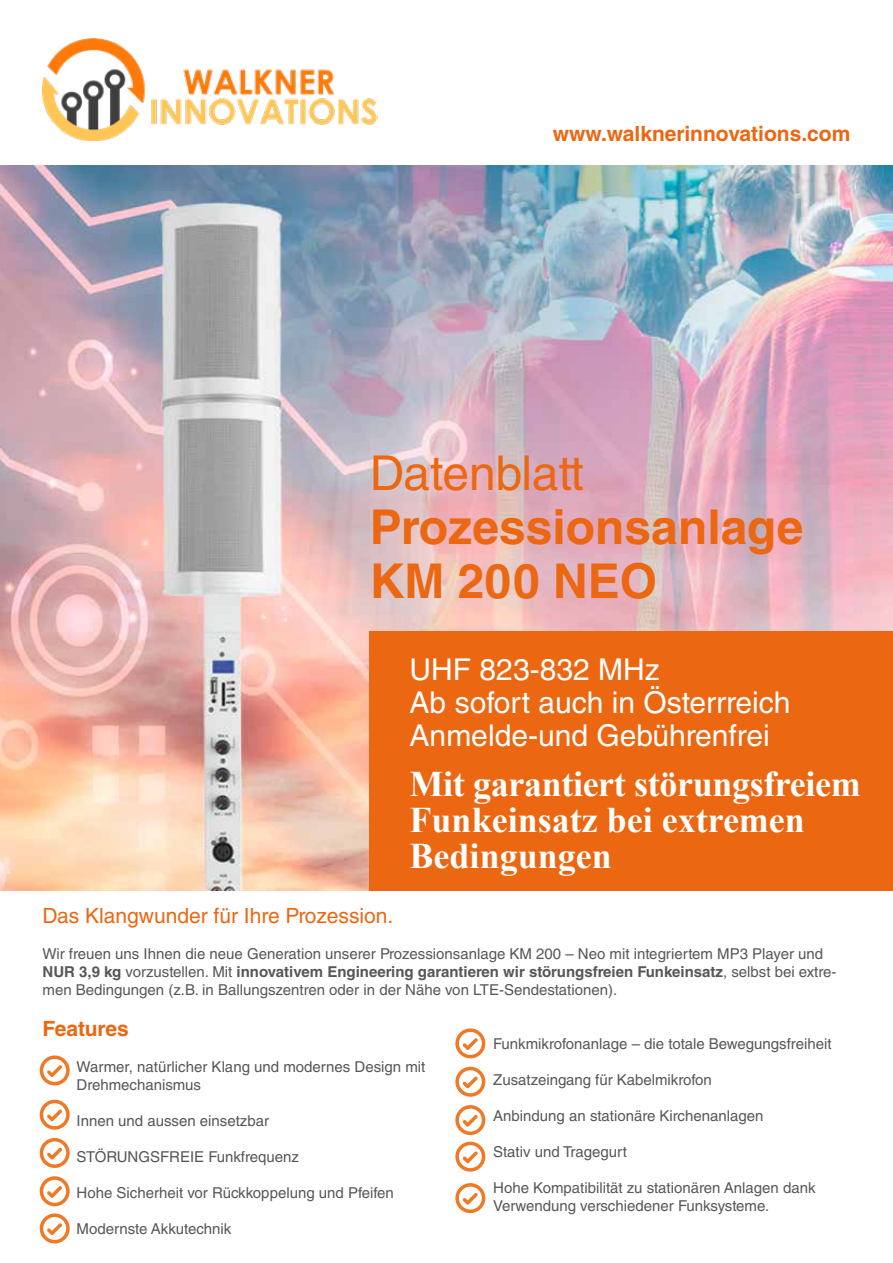
<style>
.page{position:relative;width:893px;height:1263px;background:#fff}
.page>*{position:absolute;margin:0;border:0;box-sizing:border-box;transform-origin:0 0}
.t1{font:700 48px/54px "Helvetica LT Std";color:#ec6711}
.t2{font:48px "Helvetica LT Std";color:#ec6711}
.t3{font:700 36px/36px "Times New Roman";color:#fff}
.t4{font:30px/33px "Helvetica LT Std";color:#fff}
.t5{font:700 21px "Helvetica LT Std";color:#ec6711}
.t6{font:21px "Helvetica LT Std";color:#ec6711}
.t7{font:15px/18px "Helvetica LT Std";color:#575756}
.s1{font-weight:700}
</style>
<div class="page">
<img style="left:0;top:166px;width:893px;height:725px">
<img style="left:43px;top:38px;width:335px;height:103px">
<svg style="left:455px;top:1142px;width:30px;height:29px"></svg>
<svg style="left:455px;top:1183px;width:30px;height:30px"></svg>
<svg style="left:455px;top:1028px;width:30px;height:30px"></svg>
<svg style="left:40px;top:1055px;width:30px;height:30px"></svg>
<svg style="left:40px;top:1100px;width:30px;height:30px"></svg>
<svg style="left:455px;top:1067px;width:30px;height:30px"></svg>
<svg style="left:40px;top:1138px;width:30px;height:30px"></svg>
<svg style="left:455px;top:1105px;width:30px;height:30px"></svg>
<svg style="left:40px;top:1176px;width:30px;height:30px"></svg>
<svg style="left:40px;top:1213px;width:30px;height:30px"></svg>
<div style="left:370px;top:631px;width:523px;height:260px;background:#ec6711"></div>
<h3 class="t5" style="left:553px;top:121px;width:299px">www.walknerinnovations.com</h3>
<h1 class="t2" style="left:370px;top:445px;width:215px">Datenblatt</h1>
<h1 class="t1" style="left:370px;top:500px;width:435px">Prozessionsanlage<br>KM 200 NEO</h1>
<h3 class="t4" style="left:410px;top:653px;width:382px">UHF 823-832 MHz<br>Ab sofort auch in Österrreich<br>Anmelde-und Gebührenfrei</h3>
<h2 class="t3" style="left:410px;top:765px;width:453px">Mit garantiert störungsfreiem<br>Funkeinsatz bei extremen<br>Bedingungen</h2>
<h3 class="t6" style="left:43px;top:903px;width:352px">Das Klangwunder für Ihre Prozession.</h3>
<p class="t7" style="left:43px;top:945px;width:795px">Wir freuen uns Ihnen die neue Generation unserer Prozessionsanlage KM 200 – Neo mit integriertem MP3 Player und<br><span class="s1">NUR 3,9 kg</span> vorzustellen. Mit <span class="s1">innovativem Engineering garantieren wir störungsfreien Funkeinsatz</span>, selbst bei extre&shy;men Bedingungen (z.B. in Ballungszentren oder in der Nähe von LTE-Sendestationen).</p>
<h3 class="t5" style="left:43px;top:1015px;width:88px">Features</h3>
<p class="t7" style="left:77px;top:1057px;width:350px">Warmer, natürlicher Klang und modernes Design mit<br>Drehmechanismus</p>
<p class="t7" style="left:77px;top:1111px;width:194px">Innen und aussen einsetzbar</p>
<p class="t7" style="left:77px;top:1147px;width:224px">STÖRUNGSFREIE Funkfrequenz</p>
<p class="t7" style="left:77px;top:1183px;width:319px">Hohe Sicherheit vor Rückkoppelung und Pfeifen</p>
<p class="t7" style="left:77px;top:1219px;width:156px">Modernste Akkutechnik</p>
<p class="t7" style="left:493px;top:1035px;width:340px">Funkmikrofonanlage – die totale Bewegungsfreiheit</p>
<p class="t7" style="left:493px;top:1071px;width:220px">Zusatzeingang für Kabelmikrofon</p>
<p class="t7" style="left:493px;top:1107px;width:272px">Anbindung an stationäre Kirchenanlagen</p>
<p class="t7" style="left:493px;top:1143px;width:135px">Stativ und Tragegurt</p>
<p class="t7" style="left:493px;top:1179px;width:324px">Hohe Kompatibilität zu stationären Anlagen dank<br>Verwendung verschiedener Funksysteme.</p>
</div>
